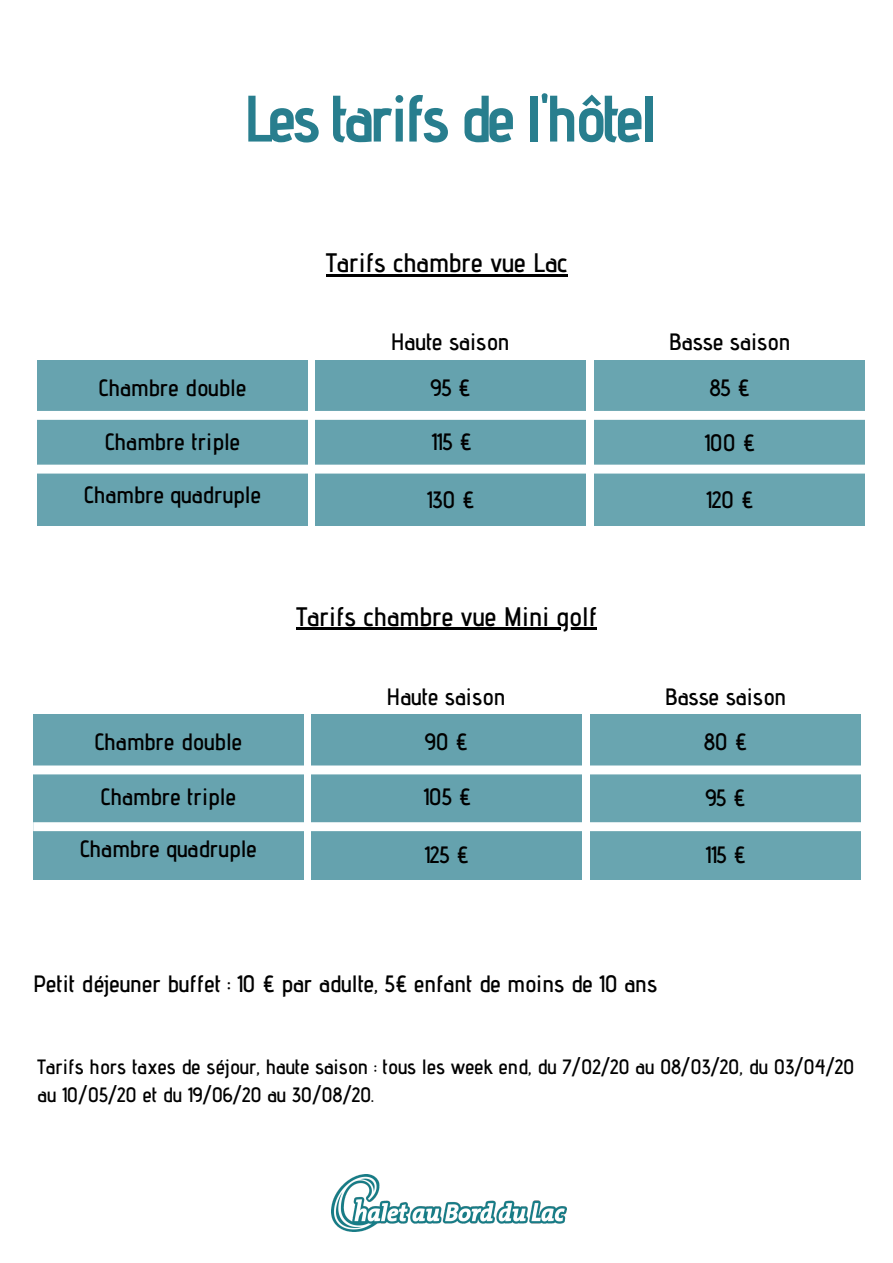
<style>
.page{position:relative;width:893px;height:1263px;background:#fff}
.page>*{position:absolute;margin:0;border:0;box-sizing:border-box;transform-origin:0 0}
.t1{font:700 65.47px "Advent Pro";letter-spacing:-.065em;color:#287e8e}
.t2{font:600 26.78px "Advent Pro";color:#000}
.t3{font:600 23.62px "Advent Pro";color:#000}
.t4{font:600 20.7px/28.6px "Advent Pro";color:#000}
</style>
<div class="page">
<img style="left:332px;top:1174px;width:234px;height:57px">
<hr style="left:326px;top:274px;width:241px;height:3px;background:#000">
<div style="left:316px;top:360px;width:270px;height:166px;background:#65a2ae"></div>
<div style="left:595px;top:360px;width:270px;height:166px;background:#69a5b0"></div>
<div style="left:37px;top:360px;width:270px;height:166px;background:#67a3af"></div>
<svg style="left:37px;top:411px;width:828px;height:9px;background:#fcfdfd"></svg>
<svg style="left:37px;top:465px;width:828px;height:9px;background:#f7fafb"></svg>
<hr style="left:296px;top:627px;width:301px;height:3px;background:#000">
<div style="left:311px;top:714px;width:270px;height:166px;background:#65a2ae"></div>
<div style="left:591px;top:714px;width:270px;height:166px;background:#69a5b0"></div>
<div style="left:33px;top:714px;width:270px;height:166px;background:#67a3af"></div>
<svg style="left:33px;top:765px;width:828px;height:9px;background:#f6f9fa"></svg>
<svg style="left:33px;top:822px;width:828px;height:9px;background:#fbfcfc"></svg>
<h1 class="t1" style="left:243px;top:78px;width:416px">Les tarifs de l'hôtel</h1>
<p class="t2" style="left:326px;top:247px;width:243px">Tarifs chambre vue Lac</p>
<p class="t3" style="left:98px;top:373px;width:150px">Chambre double</p>
<p class="t3" style="left:104px;top:428px;width:137px">Chambre triple</p>
<p class="t3" style="left:84px;top:480px;width:179px">Chambre quadruple</p>
<p class="t3" style="left:391px;top:327px;width:120px">Haute saison</p>
<p class="t3" style="left:669px;top:327px;width:123px">Basse saison</p>
<p class="t3" style="left:430px;top:373px;width:42px">95 €</p>
<p class="t3" style="left:431px;top:428px;width:42px">115 €</p>
<p class="t3" style="left:427px;top:485px;width:49px">130 €</p>
<p class="t3" style="left:710px;top:373px;width:42px">85 €</p>
<p class="t3" style="left:704px;top:428px;width:52px">100 €</p>
<p class="t3" style="left:706px;top:485px;width:49px">120 €</p>
<p class="t3" style="left:94px;top:727px;width:150px">Chambre double</p>
<p class="t3" style="left:100px;top:782px;width:137px">Chambre triple</p>
<p class="t3" style="left:79px;top:834px;width:179px">Chambre quadruple</p>
<p class="t2" style="left:296px;top:600px;width:302px">Tarifs chambre vue Mini golf</p>
<p class="t3" style="left:386px;top:682px;width:120px">Haute saison</p>
<p class="t3" style="left:665px;top:682px;width:123px">Basse saison</p>
<p class="t3" style="left:425px;top:727px;width:45px">90 €</p>
<p class="t3" style="left:423px;top:782px;width:49px">105 €</p>
<p class="t3" style="left:424px;top:840px;width:46px">125 €</p>
<p class="t3" style="left:704px;top:727px;width:45px">80 €</p>
<p class="t3" style="left:705px;top:783px;width:42px">95 €</p>
<p class="t3" style="left:705px;top:840px;width:42px">115 €</p>
<p class="t3" style="left:33px;top:969px;width:625px">Petit déjeuner buffet : 10 € par adulte, 5€ enfant de moins de 10 ans</p>
<p class="t4" style="left:38px;top:1052px;width:818px">Tarifs hors taxes de séjour, haute saison : tous les week end, du 7/02/20 au 08/03/20, du 03/04/20 au 10/05/20 et du 19/06/20 au 30/08/20.</p>
</div>
